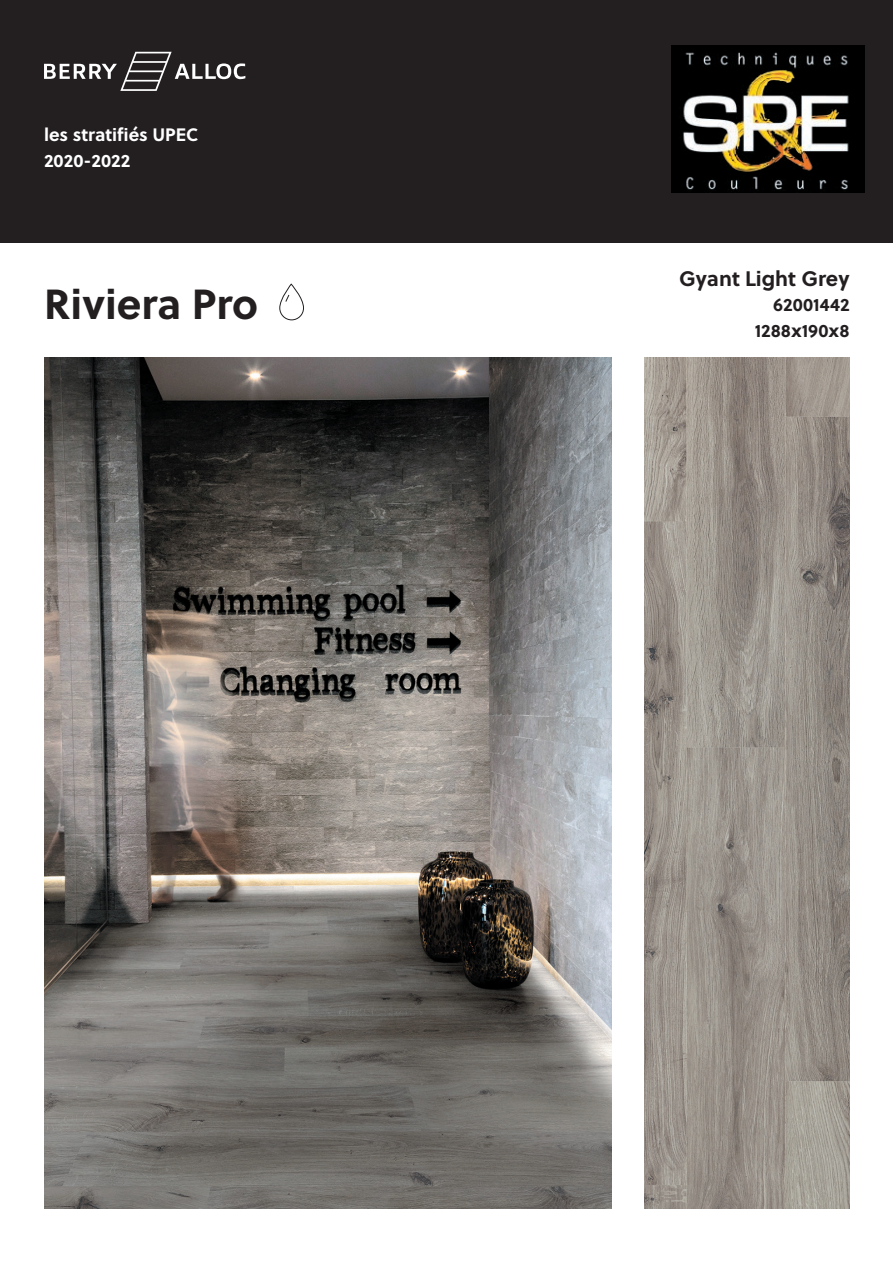
<style>
.page{position:relative;width:893px;height:1263px;background:#fff}
.page>*{position:absolute;margin:0;border:0;box-sizing:border-box;transform-origin:0 0}
.t1{font:700 42px "Soleil";color:#231f20}
.t2{font:700 21px "Soleil";color:#231f20}
.t3{font:700 18px/25.5px "Soleil";color:#fff}
.t4{font:700 18px/25.5px "Soleil";color:#231f20;text-align:right}
</style>
<div class="page">
<div style="left:0;top:0;width:893px;height:242px;background:#231f20"></div>
<img style="left:672px;top:46px;width:193px;height:146px">
<svg style="left:44px;top:52px;width:201px;height:39px"></svg>
<img style="left:644px;top:357px;width:205px;height:852px">
<img style="left:44px;top:357px;width:568px;height:852px">
<svg style="left:279px;top:284px;width:25px;height:36px"></svg>
<p class="t3" style="left:44px;top:121px;width:156px">les stratifiés UPEC<br>2020-2022</p>
<h1 class="t1" style="left:44px;top:272px;width:216px">Riviera Pro</h1>
<p class="t2" style="left:679px;top:262px;width:172px">Gyant Light Grey</p>
<p class="t4" style="left:755px;top:291px;width:96px">62001442<br>1288x190x8</p>
</div>
